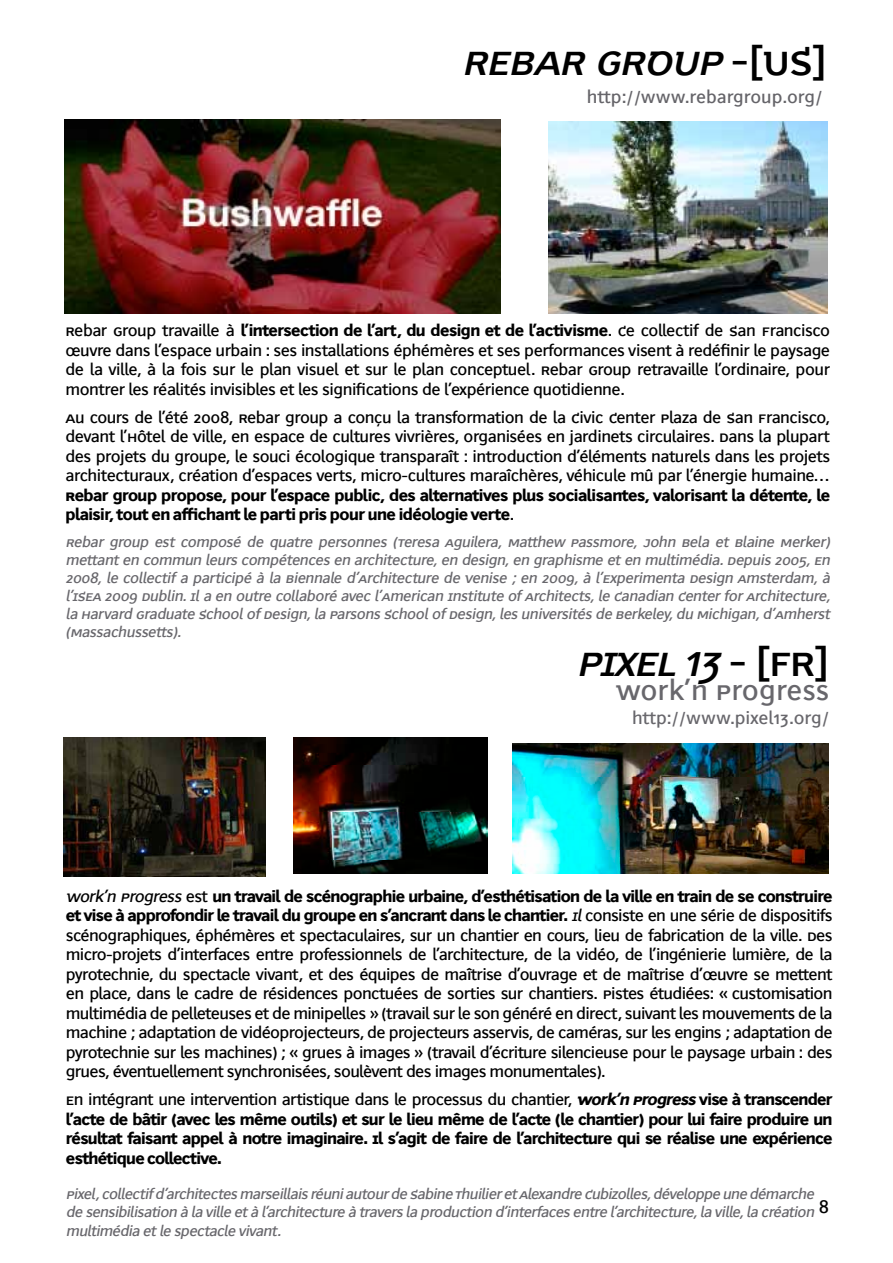
<style>
.page{position:relative;width:893px;height:1263px;background:#fff}
.page>*{position:absolute;margin:0;border:0;box-sizing:border-box;transform-origin:0 0}
.t1{font:italic 500 45px "Amb Newut Classic";color:#000}
.t2{font:500 28.5px "Amb Newut Classic";color:#68676c}
.t3{font:500 18px "Amb Newut Classic";color:#656469}
.t4{font:500 18px "Amb Newut Classic";color:#68676c}
.t5{font:500 18px "Amb Newut Classic";color:#000}
.t6{font:500 16.5px/19.5px "Amb Newut Classic";letter-spacing:-.03em;color:#000;text-align:justify}
.t7{font:800 16.5px/19.6px "Amb Newut Classic";letter-spacing:-.03em;color:#000;text-align:justify}
.t8{font:italic 500 15px/18px "Amb Newut Classic";letter-spacing:-.055em;color:#68676c;text-align:justify}
.s1{font-style:normal}
.s2{font-weight:800}
.s3{font-weight:500}
.s4{font-style:italic}
</style>
<div class="page">
<img style="left:65px;top:119px;width:435px;height:194px">
<img style="left:549px;top:121px;width:278px;height:192px">
<img style="left:64px;top:738px;width:201px;height:138px">
<img style="left:512px;top:743px;width:316px;height:131px">
<img style="left:293px;top:738px;width:195px;height:136px">
<h1 class="t1" style="left:461px;top:39px;width:367px">REBAR GROUP <span class="s1">- [ U S ]</span></h1>
<p class="t3" style="left:587px;top:89px;width:237px">http://www.rebargroup.org/</p>
<p class="t6" style="left:65px;top:321px;width:766px">Rebar Group travaille à <span class="s2">l’intersection de l’art, du design et de l’activisme</span>. Ce collectif de San Francisco œuvre dans l’espace urbain : ses installations éphémères et ses performances visent à redéfinir le paysage de la ville, à la fois sur le plan visuel et sur le plan conceptuel. Rebar Group retravaille l’ordinaire, pour montrer les réalités invisibles et les significations de l’expérience quotidienne.</p>
<p class="t6" style="left:65px;top:408px;width:766px">Au cours de l’été 2008, Rebar group a conçu la transformation de la Civic Center Plaza de San Francisco, devant l’Hôtel de Ville, en espace de cultures vivrières, organisées en jardinets circulaires. Dans la plupart des projets du groupe, le souci écologique transparaît : introduction d’éléments naturels dans les projets architecturaux, création d’espaces verts, micro-cultures maraîchères, véhicule mû par l’énergie humaine…</p>
<p class="t7" style="left:65px;top:486px;width:766px">Rebar group propose, pour l’espace public, des alternatives plus socialisantes, valorisant la détente, le plaisir, tout en affichant le parti pris pour une idéologie verte<span class="s3">.</span></p>
<p class="t8" style="left:65px;top:533px;width:769px">Rebar group est composé de quatre personnes (Teresa Aguilera, Matthew Passmore, John Bela et Blaine Merker) mettant en commun leurs compétences en architecture, en design, en graphisme et en multimédia. Depuis 2005, En 2008, le collectif a participé à la Biennale d’Architecture de Venise ; en 2009, à l’Experimenta Design Amsterdam, à l’ISEA 2009 Dublin. Il a en outre collaboré avec l’American Institute of Architects, le Canadian Center forArchitecture, la Harvard Graduate Schoolof Design,la Parsons Schoolof Design,les universités de Berkeley,du Michigan,d’Amherst (Massachussetts).</p>
<h1 class="t1" style="left:576px;top:641px;width:255px">PIXEL13<span class="s1">- [ F R ]</span></h1>
<h2 class="t2" style="left:616px;top:678px;width:215px">Work’n Progress</h2>
<p class="t4" style="left:632px;top:710px;width:199px">http://www.pixel13.org/</p>
<p class="t6" style="left:66px;top:887px;width:768px"><span class="s4">Work’n Progress</span> est <span class="s2">un travail de scénographie urbaine, d’esthétisation de la ville en train de se construire et vise à approfondir le travail du groupe en s’ancrant dans le chantier.</span> <span class="s4">Il</span>consiste en une série de dispositifs scénographiques, éphémères et spectaculaires, sur un chantier en cours, lieu de fabrication de la ville. Des micro-projets d’interfaces entre professionnels de l’architecture, de la vidéo, de l’ingénierie lumière, de la pyrotechnie, du spectacle vivant, et des équipes de maîtrise d’ouvrage et de maîtrise d’œuvre se mettent en place, dans le cadre de résidences ponctuées de sorties sur chantiers. Pistes étudiées: « customisation multimédia de pelleteuses et de minipelles » (travail sur le son généré en direct, suivant les mouvements de la machine ; adaptation de vidéoprojecteurs, de projecteurs asservis, de caméras, sur les engins ; adaptation de pyrotechnie sur les machines) ; « grues à images » (travail d’écriture silencieuse pour le paysage urbain : des grues, éventuellement synchronisées, soulèvent des images monumentales).</p>
<p class="t7" style="left:66px;top:1090px;width:768px"><span class="s3">En intégrant une intervention artistique dans le processus du chantier,</span> <span class="s4">Work’n Progress</span> vise à transcender l’acte de bâtir (avec les même outils) et sur le lieu même de l’acte (le chantier) pour lui faire produire un résultat faisant appel à notre imaginaire. Il s’agit de faire de l’architecture qui se réalise une expérience esthétique collective.</p>
<p class="t8" style="left:66px;top:1186px;width:752px">Pixel,collectif d’architectes marseillais réuniautourde Sabine ThuilieretAlexandre Cubizolles,développe une démarche de sensibilisation à la ville età l’architecture à travers la production d’interfaces entre l’architecture,la ville,la création multimédia etle spectacle vivant.</p>
<p class="t5" style="left:819px;top:1199px;width:12px">8</p>
</div>
